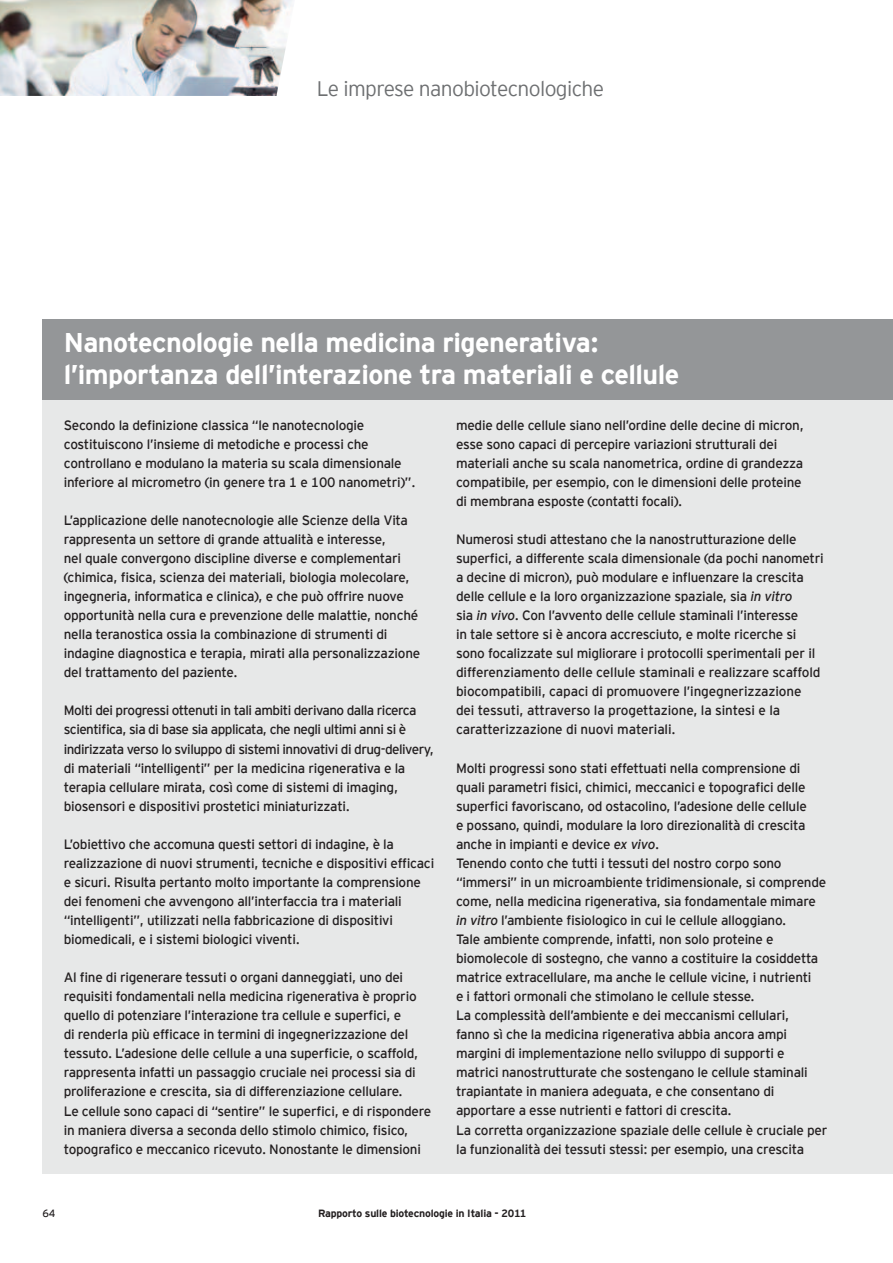
<style>
.page{position:relative;width:893px;height:1263px;background:#fff}
.page>*{position:absolute;margin:0;border:0;box-sizing:border-box;transform-origin:0 0}
.t1{font:700 27px/31.5px "EY Interstate";letter-spacing:-.02em;color:#fff}
.t2{font:300 21px "EY Interstate";letter-spacing:-.03em;color:#6d6f71}
.t3{font:13.5px/19px "EY Interstate";letter-spacing:-.02em;color:#231f20}
.t4{font:13.5px/19px "EY Interstate";letter-spacing:-.04em;color:#231f20}
.t5{font:700 10.5px "EY Interstate";letter-spacing:-.02em;color:#231f20}
.t6{font:10.5px "EY Interstate";color:#231f20}
.s1{font-style:italic}
</style>
<div class="page">
<img style="left:0;top:0;width:293px;height:96px">
<div style="left:43px;top:391px;width:850px;height:783px;background:#e7e8e8"></div>
<div style="left:43px;top:319px;width:850px;height:81px;background:#949698"></div>
<h2 class="t2" style="left:317px;top:74px;width:289px">Le imprese nanobiotecnologiche</h2>
<h1 class="t1" style="left:64px;top:325px;width:617px">Nanotecnologie nella medicina rigenerativa: l’importanza dell’interazione tra materiali e cellule</h1>
<p class="t3" style="left:64px;top:415px;width:353px">Secondo la definizione classica “le nanotecnologie costituiscono l’insieme di metodiche e processi che controllano e modulano la materia su scala dimensionale inferiore al micrometro (in genere tra 1 e 100 nanometri)”.</p>
<p class="t3" style="left:64px;top:510px;width:358px">L’applicazione delle nanotecnologie alle Scienze della Vita rappresenta un settore di grande attualità e interesse,<br>nel quale convergono discipline diverse e complementari (chimica, fisica, scienza dei materiali, biologia molecolare, ingegneria, informatica e clinica), e che può offrire nuove opportunità nella cura e prevenzione delle malattie, nonché nella teranostica ossia la combinazione di strumenti di indagine diagnostica e terapia, mirati alla personalizzazione del trattamento del paziente.</p>
<p class="t4" style="left:64px;top:700px;width:372px">Molti dei progressi ottenuti in tali ambiti derivano dalla ricerca scientifica, sia di base sia applicata, che negli ultimi anni si è indirizzata verso lo sviluppo di sistemi innovativi di drug-delivery, di materiali “intelligenti” per la medicina rigenerativa e la terapia cellulare mirata, così come di sistemi di imaging, biosensori e dispositivi prostetici miniaturizzati.</p>
<p class="t3" style="left:64px;top:834px;width:372px">L’obiettivo che accomuna questi settori di indagine, è la realizzazione di nuovi strumenti, tecniche e dispositivi efficaci e sicuri. Risulta pertanto molto importante la comprensione dei fenomeni che avvengono all’interfaccia tra i materiali “intelligenti”, utilizzati nella fabbricazione di dispositivi biomedicali, e i sistemi biologici viventi.</p>
<p class="t3" style="left:64px;top:967px;width:369px">Al fine di rigenerare tessuti o organi danneggiati, uno dei requisiti fondamentali nella medicina rigenerativa è proprio quello di potenziare l’interazione tra cellule e superfici, e<br>di renderla più efficace in termini di ingegnerizzazione del tessuto. L’adesione delle cellule a una superficie, o scaffold, rappresenta infatti un passaggio cruciale nei processi sia di proliferazione e crescita, sia di differenziazione cellulare.<br>Le cellule sono capaci di “sentire” le superfici, e di rispondere in maniera diversa a seconda dello stimolo chimico, fisico, topografico e meccanico ricevuto. Nonostante le dimensioni</p>
<p class="t3" style="left:456px;top:414px;width:349px">medie delle cellule siano nell’ordine delle decine di micron, esse sono capaci di percepire variazioni strutturali dei materiali anche su scala nanometrica, ordine di grandezza compatibile, per esempio, con le dimensioni delle proteine di membrana esposte (contatti focali).</p>
<p class="t3" style="left:456px;top:529px;width:369px">Numerosi studi attestano che la nanostrutturazione delle superfici, a differente scala dimensionale (da pochi nanometri a decine di micron), può modulare e influenzare la crescita delle cellule e la loro organizzazione spaziale, sia <span class="s1">in vitro<br></span>sia <span class="s1">in vivo</span>. Con l’avvento delle cellule staminali l’interesse<br>in tale settore si è ancora accresciuto, e molte ricerche si sono focalizzate sul migliorare i protocolli sperimentali per il differenziamento delle cellule staminali e realizzare scaffold biocompatibili, capaci di promuovere l’ingegnerizzazione<br>dei tessuti, attraverso la progettazione, la sintesi e la caratterizzazione di nuovi materiali.</p>
<p class="t3" style="left:456px;top:757px;width:373px">Molti progressi sono stati effettuati nella comprensione di quali parametri fisici, chimici, meccanici e topografici delle superfici favoriscano, od ostacolino, l’adesione delle cellule<br>e possano, quindi, modulare la loro direzionalità di crescita anche in impianti e device <span class="s1">ex vivo</span>.<br>Tenendo conto che tutti i tessuti del nostro corpo sono “immersi” in un microambiente tridimensionale, si comprende come, nella medicina rigenerativa, sia fondamentale mimare <span class="s1">in vitro</span> l’ambiente fisiologico in cui le cellule alloggiano.<br>Tale ambiente comprende, infatti, non solo proteine e biomolecole di sostegno, che vanno a costituire la cosiddetta matrice extracellulare, ma anche le cellule vicine, i nutrienti<br>e i fattori ormonali che stimolano le cellule stesse.<br>La complessità dell’ambiente e dei meccanismi cellulari,<br>fanno sì che la medicina rigenerativa abbia ancora ampi margini di implementazione nello sviluppo di supporti e matrici nanostrutturate che sostengano le cellule staminali trapiantate in maniera adeguata, e che consentano di apportare a esse nutrienti e fattori di crescita.<br>La corretta organizzazione spaziale delle cellule è cruciale per la funzionalità dei tessuti stessi: per esempio, una crescita</p>
<p class="t6" style="left:43px;top:1206px;width:14px">64</p>
<p class="t5" style="left:318px;top:1206px;width:210px">Rapporto sulle biotecnologie in Italia - 2011</p>
</div>
